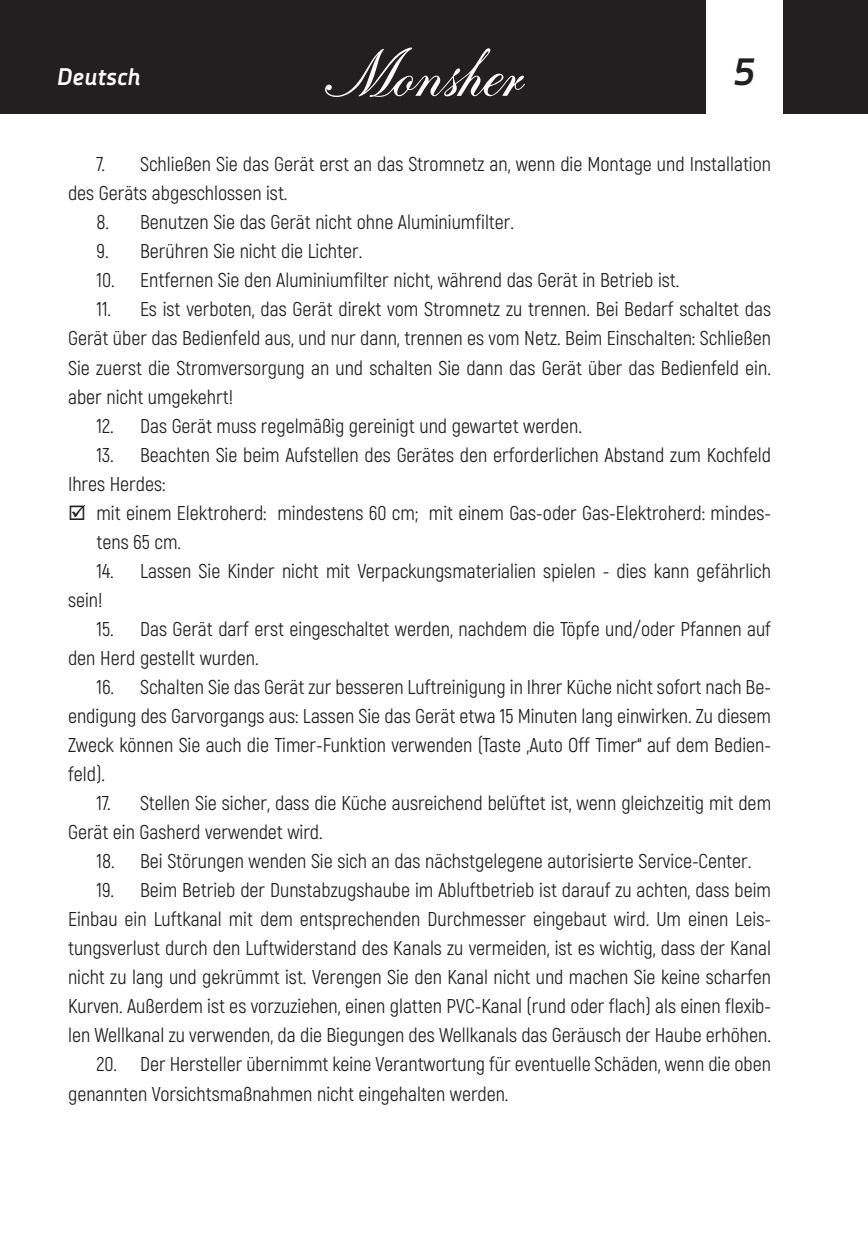
<style>
.page{position:relative;width:868px;height:1248px;background:#fff}
.page>*{position:absolute;margin:0;border:0;box-sizing:border-box;transform-origin:0 0}
.t1{font:italic 700 38px "Decima Nova Pro";color:#231f20}
.t2{font:italic 700 24px "Decima Nova Pro";color:#fff}
.Основной_1{font:20px/29px "Akrobat";color:#231f20}
</style>
<div class="page">
<div style="left:0;top:0;width:867px;height:113px;background:#231f20"></div>
<div style="left:706px;top:0;width:76px;height:119px;background:#fff"></div>
<svg style="left:325px;top:47px;width:200px;height:50px"></svg>
<p class="t2" style="left:57px;top:63px;width:85px">Deutsch</p>
<h1 class="t1" style="left:733px;top:50px;width:24px">5</h1>
<p class="Основной_1" style="left:68px;top:150px;width:704px;text-indent:28px">7. Schließen Sie das Gerät erst an das Stromnetz an, wenn die Montage und Installation des Geräts abgeschlossen ist.</p>
<p class="Основной_1" style="left:96px;top:208px;width:419px">8. Benutzen Sie das Gerät nicht ohne Aluminiumfilter.</p>
<p class="Основной_1" style="left:96px;top:237px;width:267px">9. Berühren Sie nicht die Lichter.</p>
<p class="Основной_1" style="left:96px;top:266px;width:584px">10. Entfernen Sie den Aluminiumfilter nicht, während das Gerät in Betrieb ist.</p>
<p class="Основной_1" style="left:68px;top:295px;width:704px;text-align:justify;text-indent:28px">11. Es ist verboten, das Gerät direkt vom Stromnetz zu trennen. Bei Bedarf schaltet das Gerät über das Bedienfeld aus, und nur dann, trennen es vom Netz. Beim Einschalten: Schließen Sie zuerst die Stromversorgung an und schalten Sie dann das Gerät über das Bedienfeld ein. aber nicht umgekehrt!</p>
<p class="Основной_1" style="left:96px;top:411px;width:487px">12. Das Gerät muss regelmäßig gereinigt und gewartet werden.</p>
<p class="Основной_1" style="left:68px;top:440px;width:704px;text-indent:28px">13. Beachten Sie beim Aufstellen des Gerätes den erforderlichen Abstand zum Kochfeld<br>Ihres Herdes:</p>
<p class="Основной_1" style="left:96px;top:498px;width:676px">mit einem Elektroherd: mindestens 60 cm; mit einem Gas-oder Gas-Elektroherd: mindes&shy;tens 65 cm.</p>
<p class="Основной_1" style="left:68px;top:556px;width:704px;text-indent:28px">14. Lassen Sie Kinder nicht mit Verpackungsmaterialien spielen - dies kann gefährlich sein!</p>
<p class="Основной_1" style="left:68px;top:614px;width:704px;text-indent:28px">15. Das Gerät darf erst eingeschaltet werden, nachdem die Töpfe und/oder Pfannen auf den Herd gestellt wurden.</p>
<p class="Основной_1" style="left:68px;top:672px;width:704px;text-align:justify;text-indent:28px">16. Schalten Sie das Gerät zur besseren Luftreinigung in Ihrer Küche nicht sofort nach Be&shy;endigung des Garvorgangs aus: Lassen Sie das Gerät etwa 15 Minuten lang einwirken. Zu diesem Zweck können Sie auch die Timer-Funktion verwenden (Taste „Auto Off Timer“ auf dem Bedien&shy;feld).</p>
<p class="Основной_1" style="left:68px;top:788px;width:704px;text-indent:28px">17. Stellen Sie sicher, dass die Küche ausreichend belüftet ist, wenn gleichzeitig mit dem<br>Gerät ein Gasherd verwendet wird.</p>
<p class="Основной_1" style="left:96px;top:846px;width:656px">18. Bei Störungen wenden Sie sich an das nächstgelegene autorisierte Service-Center.</p>
<p class="Основной_1" style="left:68px;top:875px;width:704px;text-align:justify;text-indent:28px">19. Beim Betrieb der Dunstabzugshaube im Abluftbetrieb ist darauf zu achten, dass beim Einbau ein Luftkanal mit dem entsprechenden Durchmesser eingebaut wird. Um einen Leis&shy;tungsverlust durch den Luftwiderstand des Kanals zu vermeiden, ist es wichtig, dass der Kanal nicht zu lang und gekrümmt ist. Verengen Sie den Kanal nicht und machen Sie keine scharfen Kurven. Außerdem ist es vorzuziehen, einen glatten PVC-Kanal (rund oder flach) als einen flexib&shy;len Wellkanal zu verwenden, da die Biegungen des Wellkanals das Geräusch der Haube erhöhen.</p>
<p class="Основной_1" style="left:68px;top:1049px;width:704px;text-indent:28px">20. Der Hersteller übernimmt keine Verantwortung für eventuelle Schäden, wenn die oben genannten Vorsichtsmaßnahmen nicht eingehalten werden.</p>
</div>
